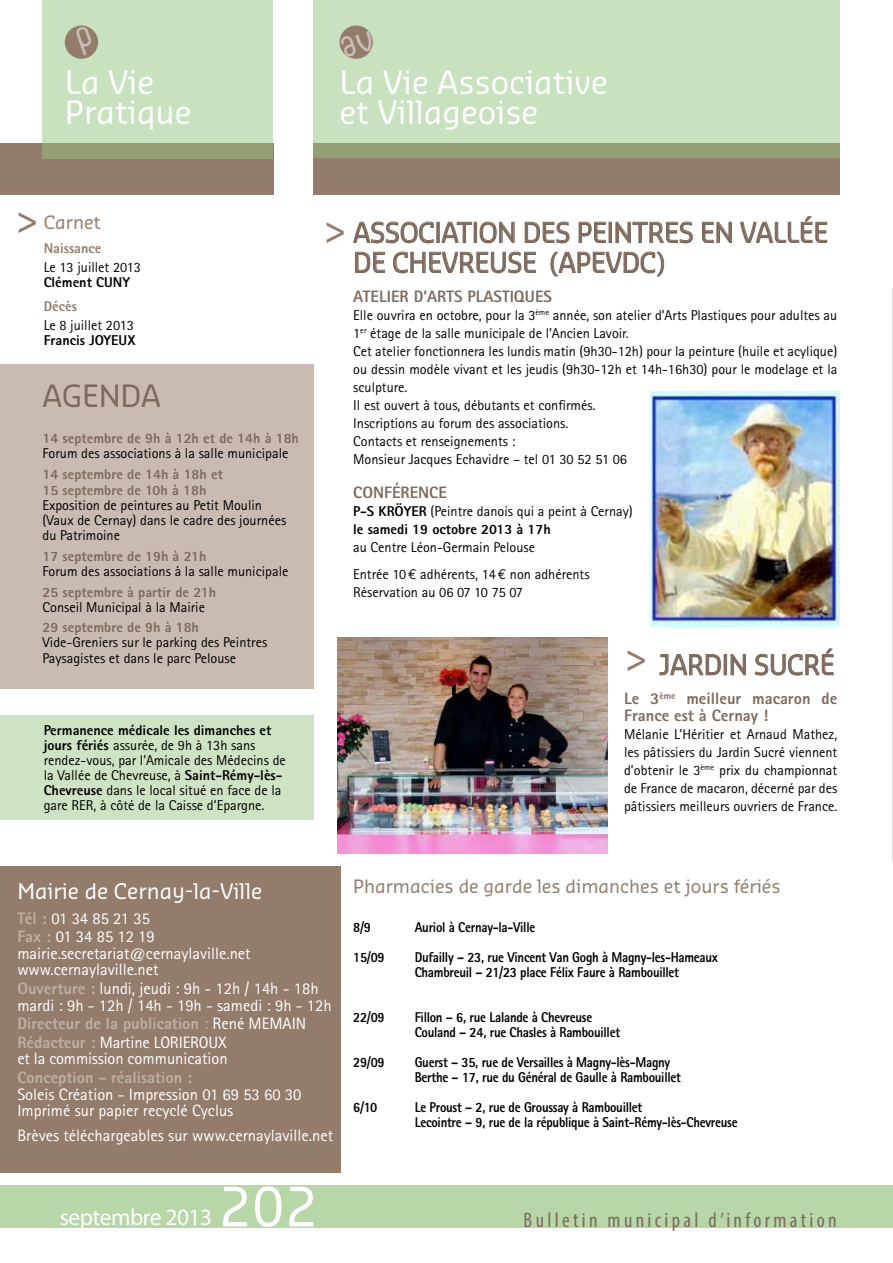
<style>
.page{position:relative;width:893px;height:1263px;background:#fff}
.page>*{position:absolute;margin:0;border:0;box-sizing:border-box;transform-origin:0 0}
.t1{font:52.8px "Sansa";color:#fff}
.t2{font:39px "Sansa";color:#947c6d}
.t3{font:31.5px/30px "Sansa";color:#fff}
.t4{font:30px "Sansa";letter-spacing:-.01em;color:#7e695d}
.t5{font:27px/30px "Sansa";letter-spacing:-.01em;color:#7e695d;scale:.95 1}
.t6{font:23.4px "Myriad Pro";letter-spacing:-.02em;color:#fff}
.t7{font:condensed 21px "Myriad Pro";letter-spacing:.16em;color:#7e695d}
.t8{font:21px "Sansa";color:#fff}
.t9{font:18px "Sansa";color:#947c6d}
.t10{font:16.5px/16.5px "Rotis Sans Serif";color:#fff}
.t11{font:800 16.5px/18.6px "Rotis Sans Serif";color:#bfaea3}
.t12{font:800 16.5px/16.5px "Rotis Sans Serif";color:#7e695d}
.t13{font:14.25px/18px "Rotis Sans Serif";color:#000}
.t14{font:800 14.25px/15px "Rotis Sans Serif";letter-spacing:-.02em;color:#000;scale:.9 1}
.t15{font:800 14.25px/16.5px "Rotis Sans Serif";color:#7e695d}
.t16{font:800 14.25px/18px "Rotis Sans Serif";color:#000}
.t17{font:800 14.25px "Rotis Sans Serif";color:#947c6d}
.s1{font-weight:800}
.s2{font-weight:400}
.s3{font-family:"Euro Mono"}
.s4{font-size:39px;color:#947c6d}
.s5{font-weight:800;color:#bfaea3}
.s6{font-weight:400;color:#fff}
</style>
<div class="page">
<div style="left:0;top:866px;width:340px;height:307px;background:#947c6d"></div>
<div style="left:0;top:143px;width:273px;height:52px;background:#947c6d"></div>
<div style="left:314px;top:143px;width:526px;height:51px;background:#947c6d"></div>
<svg style="left:314px;top:0;width:526px;height:158px;background:#c2dbb8"></svg>
<svg style="left:43px;top:0;width:230px;height:158px;background:#c2dbb8"></svg>
<div style="left:340px;top:26px;width:33px;height:33px;background:#947c6d;border-radius:50%"></div>
<div style="left:65px;top:26px;width:33px;height:33px;background:#947c6d;border-radius:50%"></div>
<div style="left:0;top:715px;width:314px;height:105px;background:#cde3c3"></div>
<div style="left:0;top:365px;width:314px;height:324px;background:#c9bbb2"></div>
<hr style="left:892px;top:288px;width:1px;height:573px;background:#d9dadb">
<div style="left:0;top:1185px;width:893px;height:43px;background:#b7d7a9"></div>
<svg style="left:353px;top:221px;width:81px;height:22px"></svg>
<div style="left:437px;top:222px;width:3px;height:21px;border:1px solid #7e695d"></div>
<svg style="left:441px;top:222px;width:31px;height:21px"></svg>
<div style="left:474px;top:222px;width:3px;height:21px;border:1px solid #7e695d"></div>
<svg style="left:479px;top:221px;width:36px;height:22px"></svg>
<svg style="left:525px;top:221px;width:45px;height:22px"></svg>
<svg style="left:578px;top:222px;width:28px;height:21px"></svg>
<div style="left:609px;top:222px;width:3px;height:21px;border:1px solid #7e695d"></div>
<svg style="left:615px;top:221px;width:78px;height:22px"></svg>
<svg style="left:702px;top:222px;width:30px;height:21px"></svg>
<svg style="left:740px;top:216px;width:87px;height:27px"></svg>
<svg style="left:355px;top:252px;width:30px;height:21px"></svg>
<svg style="left:393px;top:251px;width:143px;height:22px"></svg>
<svg style="left:550px;top:251px;width:114px;height:26px"></svg>
<svg style="left:659px;top:654px;width:62px;height:21px"></svg>
<div style="left:724px;top:654px;width:3px;height:21px;border:1px solid #7e695d"></div>
<svg style="left:730px;top:654px;width:16px;height:21px"></svg>
<svg style="left:755px;top:648px;width:79px;height:28px"></svg>
<img style="left:651px;top:392px;width:189px;height:234px">
<img style="left:337px;top:637px;width:270px;height:216px">
<svg style="left:75px;top:25px;width:20px;height:31px"></svg>
<svg style="left:340px;top:31px;width:35px;height:27px"></svg>
<h3 class="t3" style="left:65px;top:66px;width:128px">La Vie<br>Pratique</h3>
<h3 class="t3" style="left:340px;top:66px;width:270px">La Vie Associative et Villageoise</h3>
<h2 class="t2" style="left:15px;top:199px;width:26px">&gt;</h2>
<h2 class="t2" style="left:323px;top:208px;width:26px">&gt;</h2>
<p class="t9" style="left:44px;top:212px;width:59px">Carnet</p>
<p class="t17" style="left:44px;top:239px;width:59px">Naissance</p>
<p class="t13" style="left:44px;top:258px;width:99px">Le 13 juillet 2013</p>
<p class="t16" style="left:44px;top:273px;width:88px">Clément CUNY</p>
<p class="t17" style="left:44px;top:297px;width:35px">Décès</p>
<p class="t13" style="left:44px;top:316px;width:92px">Le 8 juillet 2013</p>
<p class="t16" style="left:44px;top:331px;width:93px">Francis JOYEUX</p>
<h3 class="t4" style="left:43px;top:378px;width:120px">AGENDA</h3>
<p class="t15" style="left:43px;top:430px;width:258px">14 septembre de 9h à 12h et de 14h à 18h</p>
<p class="t13" style="left:43px;top:444px;width:247px">Forum des associations à la salle municipale</p>
<p class="t15" style="left:43px;top:465px;width:182px">14 septembre de 14h à 18h et<br>15 septembre de 10h à 18h</p>
<p class="t13" style="left:43px;top:498px;width:245px;line-height:15px">Exposition de peintures au Petit Moulin (Vaux de Cernay) dans le cadre des journées du Patrimoine</p>
<p class="t15" style="left:43px;top:548px;width:165px">17 septembre de 19h à 21h</p>
<p class="t13" style="left:43px;top:562px;width:247px">Forum des associations à la salle municipale</p>
<p class="t15" style="left:43px;top:583px;width:175px">25 septembre à partir de 21h</p>
<p class="t13" style="left:43px;top:598px;width:164px">Conseil Municipal à la Mairie</p>
<p class="t15" style="left:43px;top:619px;width:158px">29 septembre de 9h à 18h</p>
<p class="t13" style="left:43px;top:635px;width:226px;line-height:15px">Vide-Greniers sur le parking des Peintres<br>Paysagistes et dans le parc Pelouse</p>
<p class="t13" style="left:44px;top:722px;width:244px;line-height:15px"><span class="s1">Permanence médicale les dimanches et jours fériés</span> assurée, de 9h à 13h sans rendez-vous, par l’Amicale des Médecins de la Vallée de Chevreuse, à <span class="s1">Saint-Rémy-lès-Chevreuse</span> dans le local situé en face de la gare RER, à côté de la Caisse d’Epargne.</p>
<h3 class="t5" style="left:353px;top:217px;width:502px">ASSOCIATION DES PEINTRES EN VALLÉE<br>DE CHEVREUSE (APEVDC)</h3>
<p class="t12" style="left:353px;top:288px;width:200px">ATELIER D’ARTS PLASTIQUES</p>
<p class="t13" style="left:353px;top:306px;width:486px">Elle ouvrira en octobre, pour la 3<sup>ème</sup> année, son atelier d’Arts Plastiques pour adultes au 1<sup>er</sup> étage de la salle municipale de l’Ancien Lavoir.<br>Cet atelier fonctionnera les lundis matin (9h30-12h) pour la peinture (huile et acylique) ou dessin modèle vivant et les jeudis (9h30-12h et 14h-16h30) pour le modelage et la sculpture.<br>Il est ouvert à tous, débutants et confirmés.<br>Inscriptions au forum des associations.<br>Contacts et renseignements :<br>Monsieur Jacques Echavidre – tel 01 30 52 51 06</p>
<p class="t12" style="left:353px;top:484px;width:95px">CONFÉRENCE</p>
<p class="t16" style="left:353px;top:502px;width:281px">P-S KRÖYER <span class="s2">(Peintre danois qui a peint à Cernay) </span>le samedi 19 octobre 2013 à 17h</p>
<p class="t13" style="left:353px;top:534px;width:238px;line-height:26.5px">au Centre Léon-Germain Pelouse<br>Entrée 10<span class="s3">€</span> adhérents, 14<span class="s3">€</span> non adhérents</p>
<p class="t13" style="left:353px;top:583px;width:171px">Réservation au 06 07 10 75 07</p>
<h3 class="t5" style="left:624px;top:649px;width:223px"><span class="s4">&gt;</span> JARDIN SUCRÉ</h3>
<p class="t12" style="left:624px;top:690px;width:215px">Le 3<sup>ème</sup> meilleur macaron de<br>France est à Cernay !</p>
<p class="t13" style="left:624px;top:725px;width:215px;text-align:justify">Mélanie L’Héritier et Arnaud Mathez, les pâtissiers du Jardin Sucré viennent d’obtenir le 3<sup>ème</sup> prix du championnat de France de macaron, décerné par des pâtissiers meilleurs ouvriers de France.</p>
<h3 class="t8" style="left:17px;top:878px;width:246px">Mairie de Cernay-la-Ville</h3>
<p class="t10" style="left:17px;top:909px;width:139px;line-height:18.6px"><span class="s5">Tél :</span> 01 34 85 21 35<br><span class="s5">Fax :</span> 01 34 85 12 19</p>
<p class="t10" style="left:17px;top:945px;width:235px">mairie.secretariat@cernaylaville.net www.cernaylaville.net</p>
<p class="t10" style="left:17px;top:980px;width:316px"><span class="s5">Ouverture :</span> lundi, jeudi : 9h - 12h / 14h - 18h mardi : 9h - 12h / 14h - 19h - samedi : 9h - 12h</p>
<p class="t11" style="left:17px;top:1014px;width:290px">Directeur de la publication <span class="s2">:</span> <span class="s6">René MEMAIN<br></span>Rédacteur : <span class="s6">Martine LORIEROUX</span></p>
<p class="t10" style="left:17px;top:1050px;width:212px">et la commission communication</p>
<p class="t11" style="left:17px;top:1068px;width:176px">Conception - réalisation :</p>
<p class="t10" style="left:17px;top:1085px;width:286px">Soleis Création - Impression 01 69 53 60 30<br>Imprimé sur papier recyclé Cyclus</p>
<p class="t10" style="left:17px;top:1127px;width:317px">Brèves téléchargeables sur www.cernaylaville.net</p>
<h3 class="t6" style="left:60px;top:1203px;width:154px">septembre 2013</h3>
<h1 class="t1" style="left:219px;top:1174px;width:101px">202</h1>
<p class="t9" style="left:353px;top:876px;width:429px">Pharmacies de garde les dimanches et jours fériés</p>
<p class="t14" style="left:353px;top:919px;width:21px">8/9</p>
<p class="t14" style="left:415px;top:919px;width:136px">Auriol à Cernay-la-Ville</p>
<p class="t14" style="left:353px;top:949px;width:37px">15/09</p>
<p class="t14" style="left:415px;top:949px;width:339px">Dufailly – 23, rue Vincent Van Gogh à Magny-les-Hameaux<br>Chambreuil – 21/23 place Félix Faure à Rambouillet</p>
<p class="t14" style="left:353px;top:1009px;width:37px">22/09</p>
<p class="t14" style="left:415px;top:1009px;width:230px">Fillon – 6, rue Lalande à Chevreuse<br>Couland – 24, rue Chasles à Rambouillet</p>
<p class="t14" style="left:353px;top:1054px;width:37px">29/09</p>
<p class="t14" style="left:415px;top:1054px;width:297px">Guerst – 35, rue de Versailles à Magny-lès-Magny<br>Berthe – 17, rue du Général de Gaulle à Rambouillet</p>
<p class="t14" style="left:353px;top:1099px;width:28px">6/10</p>
<p class="t14" style="left:415px;top:1099px;width:360px">Le Proust – 2, rue de Groussay à Rambouillet<br>Lecointre – 9, rue de la république à Saint-Rémy-lès-Chevreuse</p>
<h3 class="t7" style="left:524px;top:1207px;width:314px">Bulletin municipal d’information</h3>
</div>
